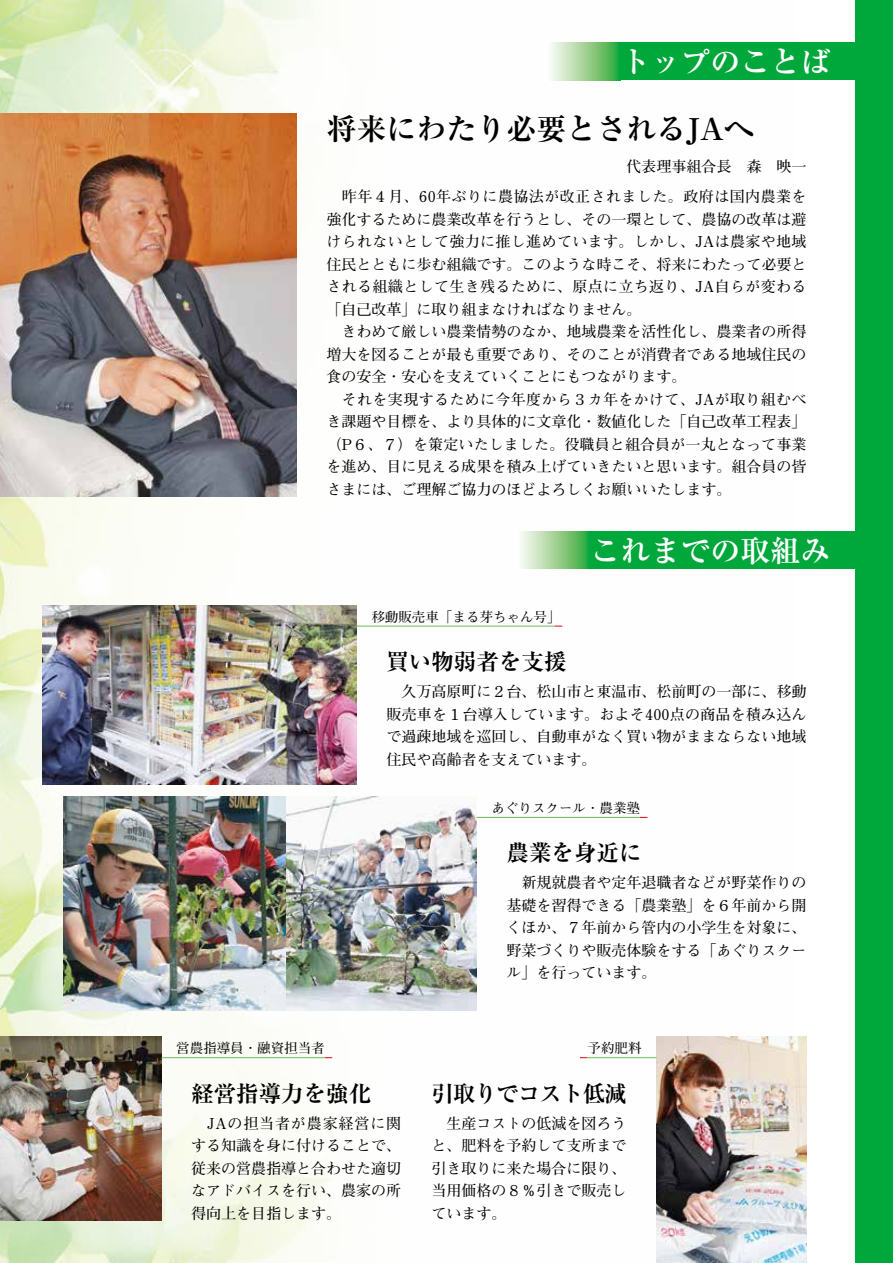
<style>
.page{position:relative;width:893px;height:1263px;background:#fff}
.page>*{position:absolute;margin:0;border:0;box-sizing:border-box;transform-origin:0 0}
.t1{font:700 30px "Ryumin Pro";color:#000}
.t2{font:700 30px "Ryumin Pro";color:#fff}
.t3{font:700 22.5px "Ryumin Pro";color:#000}
.t4{font:700 22.5px "Ryumin Pro";letter-spacing:-.04em;color:#000}
.t5{font:700 15px/22.5px "Futo Min A101 Pro";color:#000;text-align:justify}
.t6{font:700 15px/30px "Futo Min A101 Pro";letter-spacing:.03em;color:#000;text-align:right}
.t7{font:700 13.5px "Futo Min A101 Pro";color:#000}
</style>
<div class="page">
<img style="left:0;top:0;width:793px;height:1263px">
<img style="left:43px;top:605px;width:313px;height:179px">
<img style="left:656px;top:1037px;width:150px;height:226px">
<img style="left:64px;top:796px;width:412px;height:214px">
<img style="left:0;top:1037px;width:161px;height:183px">
<img style="left:0;top:114px;width:296px;height:382px">
<div style="left:621px;top:43px;width:272px;height:37px;background:#00a73b"></div>
<svg style="left:546px;top:43px;width:75px;height:37px;background:#9dd39a"></svg>
<div style="left:591px;top:531px;width:302px;height:38px;background:#00a73b"></div>
<svg style="left:516px;top:531px;width:75px;height:38px;background:#9dd39a"></svg>
<div style="left:855px;top:0;width:38px;height:1263px;background:#00a73b"></div>
<hr style="left:356px;top:626px;width:199px;height:1px;background:#6cbb5a">
<hr style="left:476px;top:817px;width:164px;height:1px;background:#6cbb5a">
<hr style="left:587px;top:1057px;width:69px;height:1px;background:#6cbb5a">
<hr style="left:161px;top:1057px;width:164px;height:1px;background:#6cbb5a">
<h1 class="t2" style="left:621px;top:38px;width:211px">トップのことば</h1>
<h1 class="t1" style="left:326px;top:105px;width:429px">将来にわたり必要とされるJAへ</h1>
<p class="t6" style="left:326px;top:150px;width:482px">代表理事組合長　森　映一<br>　昨年４月、60年ぶりに農協法が改正されました。政府は国内農業を</p>
<p class="t5" style="left:326px;top:206px;width:482px;text-align:left">強化するために農業改革を行うとし、その一環として、農協の改革は避けられないとして強力に推し進めています。しかし、JAは農家や地域住民とともに歩む組織です。このような時こそ、将来にわたって必要とされる組織として生き残るために、原点に立ち返り、JA自らが変わる「自己改革」に取り組まなければなりません。<br>　きわめて厳しい農業情勢のなか、地域農業を活性化し、農業者の所得増大を図ることが最も重要であり、そのことが消費者である地域住民の食の安全・安心を支えていくことにもつながります。<br>　それを実現するために今年度から３カ年をかけて、JAが取り組むべき課題や目標を、より具体的に文章化・数値化した「自己改革工程表「（P６、７）を策定いたしました。役職員と組合員が一丸となって事業を進め、目に見える成果を積み上げていきたいと思います。組合員の皆さまには、ご理解ご協力のほどよろしくお願いいたします。</p>
<p class="t7" style="left:371px;top:606px;width:191px">移動販売車「まる芽ちゃん号「</p>
<h2 class="t3" style="left:386px;top:644px;width:181px">買い物弱者を支援</h2>
<h1 class="t2" style="left:591px;top:526px;width:241px">これまでの取組み</h1>
<p class="t5" style="left:386px;top:678px;width:422px">　久万高原町に２台、松山市と東温市、松前町の一部に、移動販売車を１台導入しています。およそ400点の商品を積み込んで過疎地域を巡回し、自動車がなく買い物がままならない地域住民や高齢者を支えています。</p>
<p class="t7" style="left:491px;top:797px;width:150px">あぐりスクール・農業塾</p>
<h2 class="t3" style="left:506px;top:835px;width:136px">農業を身近に</h2>
<p class="t5" style="left:506px;top:870px;width:301px">　新規就農者や定年退職者などが野菜作りの基礎を習得できる「農業塾」を６年前から開くほか、７年前から管内の小学生を対象に、野菜づくりや販売体験をする「あぐりスクール」を行っています。</p>
<p class="t7" style="left:176px;top:1038px;width:150px">営農指導員・融資担当者</p>
<p class="t7" style="left:587px;top:1038px;width:55px">予約肥料</p>
<h2 class="t3" style="left:191px;top:1075px;width:181px">経営指導力を強化</h2>
<h2 class="t4" style="left:431px;top:1075px;width:197px">引取りでコスト低減</h2>
<p class="t5" style="left:191px;top:1110px;width:211px">　JAの担当者が農家経営に関する知識を身に付けることで、従来の営農指導と合わせた適切なアドバイスを行い、農家の所得向上を目指します。</p>
<p class="t5" style="left:431px;top:1110px;width:196px">　生産コストの低減を図ろうと、肥料を予約して支所まで引き取りに来た場合に限り、当用価格の８％引きで販売しています。</p>
</div>
